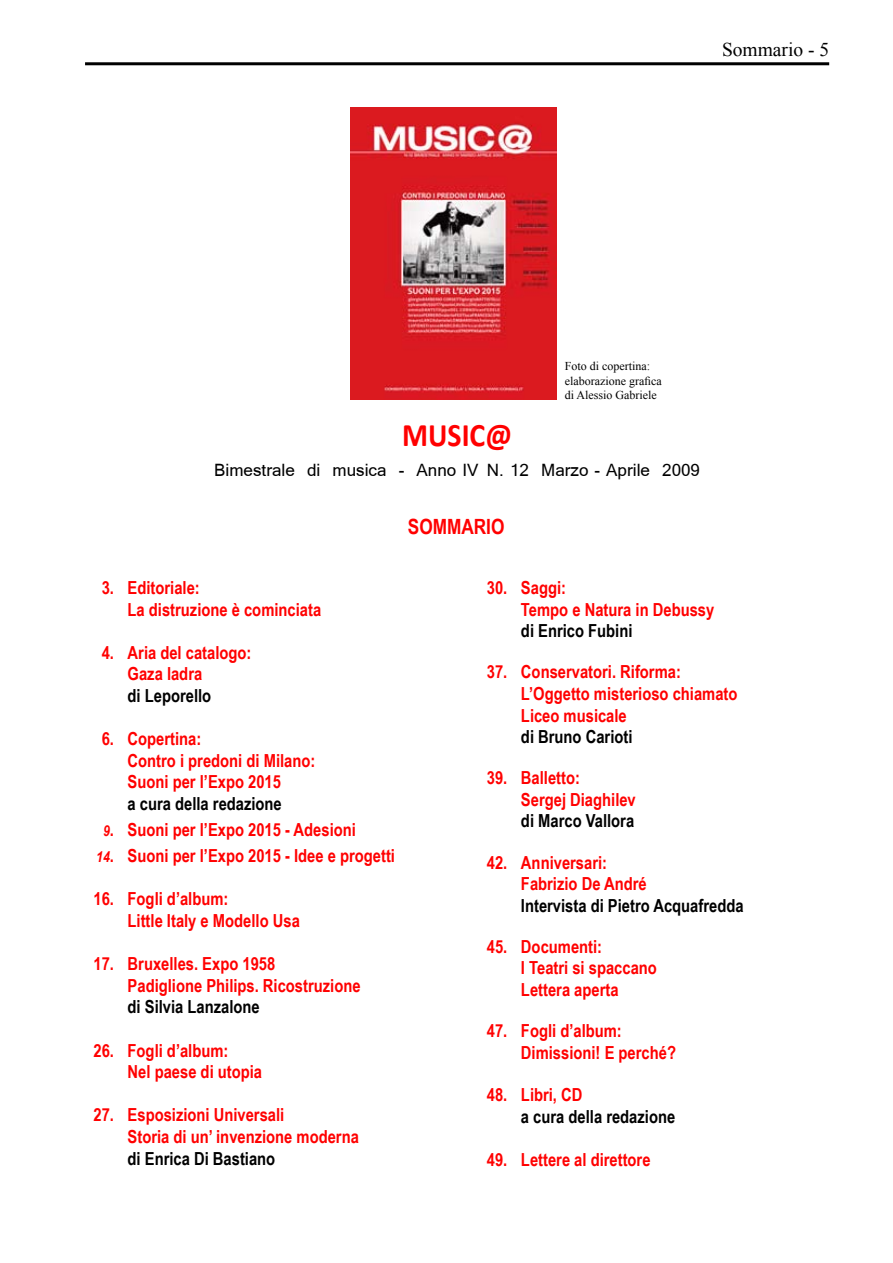
<style>
.page{position:relative;width:893px;height:1263px;background:#fff}
.page>*{position:absolute;margin:0;border:0;box-sizing:border-box;transform-origin:0 0}
.t1{font:700 33px "Calibri";color:#f00;scale:.9 1}
.t2{font:27px "Kartika";color:#000}
.t3{font:700 21px "Arial Narrow";color:#f00}
.t4{font:19.5px "Times New Roman";color:#000}
.t5{font:700 18px/21.6px "Arial Narrow";color:#f00}
.t6{font:700 18px "Arial Narrow";color:#000}
.t7{font:12px/14.4px "Times New Roman";color:#000}
.s1{font-style:italic;font-size:15px}
</style>
<div class="page">
<hr style="left:85px;top:62px;width:744px;height:3px;background:#000">
<img style="left:351px;top:108px;width:206px;height:292px">
<p class="t4" style="left:722px;top:36px;width:109px">Sommario - 5</p>
<p class="t7" style="left:565px;top:359px;width:98px">Foto di copertina: elaborazione grafica di Alessio Gabriele</p>
<h1 class="t1" style="left:402px;top:415px;width:123px">MUSIC@</h1>
<h2 class="t2" style="left:214px;top:457px;width:487px">Bimestrale di musica - Anno IV N. 12 Marzo - Aprile 2009</h2>
<p class="t3" style="left:408px;top:511px;width:98px">SOMMARIO</p>
<p class="t5" style="left:128px;top:576px;width:195px;text-indent:-26px">3. Editoriale:<br>La distruzione è cominciata</p>
<p class="t5" style="left:128px;top:641px;width:125px;text-indent:-26px">4. Aria del catalogo:<br>Gaza ladra</p>
<p class="t6" style="left:128px;top:682px;width:85px">di Leporello</p>
<p class="t5" style="left:128px;top:727px;width:189px;text-indent:-26px">6. Copertina:<br>Contro i predoni di Milano:<br>Suoni per l’Expo 2015</p>
<p class="t6" style="left:128px;top:790px;width:156px">a cura della redazione</p>
<p class="t5" style="left:103px;top:818px;width:254px"><span class="s1">9</span>. Suoni per l’Expo 2015 - Adesioni</p>
<p class="t5" style="left:96px;top:844px;width:300px"><span class="s1">14</span>. Suoni per l’Expo 2015 - Idee e progetti</p>
<p class="t5" style="left:128px;top:887px;width:174px;text-indent:-34px">16. Fogli d’album:<br>Little Italy e Modello Usa</p>
<p class="t5" style="left:128px;top:952px;width:234px;text-indent:-34px">17. Bruxelles. Expo 1958<br>Padiglione Philips. Ricostruzione</p>
<p class="t6" style="left:128px;top:993px;width:134px">di Silvia Lanzalone</p>
<p class="t5" style="left:128px;top:1039px;width:136px;text-indent:-34px">26. Fogli d’album:<br>Nel paese di utopia</p>
<p class="t5" style="left:128px;top:1103px;width:233px;text-indent:-34px">27. Esposizioni Universali<br>Storia di un’ invenzione moderna</p>
<p class="t6" style="left:128px;top:1145px;width:149px">di Enrica Di Bastiano</p>
<p class="t5" style="left:521px;top:576px;width:195px;text-indent:-34px">30. Saggi:<br>Tempo e Natura in Debussy</p>
<p class="t6" style="left:521px;top:617px;width:113px">di Enrico Fubini</p>
<p class="t5" style="left:521px;top:660px;width:218px;text-indent:-34px">37. Conservatori. Riforma:<br>L’Oggetto misterioso chiamato<br>Liceo musicale</p>
<p class="t6" style="left:521px;top:723px;width:113px">di Bruno Carioti</p>
<p class="t5" style="left:521px;top:766px;width:116px;text-indent:-34px">39. Balletto:<br>Sergej Diaghilev</p>
<p class="t6" style="left:521px;top:807px;width:115px">di Marco Vallora</p>
<p class="t5" style="left:521px;top:850px;width:127px;text-indent:-34px">42. Anniversari:<br>Fabrizio De André</p>
<p class="t6" style="left:521px;top:892px;width:224px">Intervista di Pietro Acquafredda</p>
<p class="t5" style="left:521px;top:935px;width:137px;text-indent:-34px">45. Documenti:<br>I Teatri si spaccano<br>Lettera aperta</p>
<p class="t5" style="left:521px;top:1019px;width:157px;text-indent:-34px">47. Fogli d’album:<br>Dimissioni! E perché?</p>
<p class="t5" style="left:487px;top:1083px;width:97px">48. Libri, CD</p>
<p class="t6" style="left:521px;top:1103px;width:156px">a cura della redazione</p>
<p class="t5" style="left:487px;top:1147px;width:165px">49. Lettere al direttore</p>
</div>
